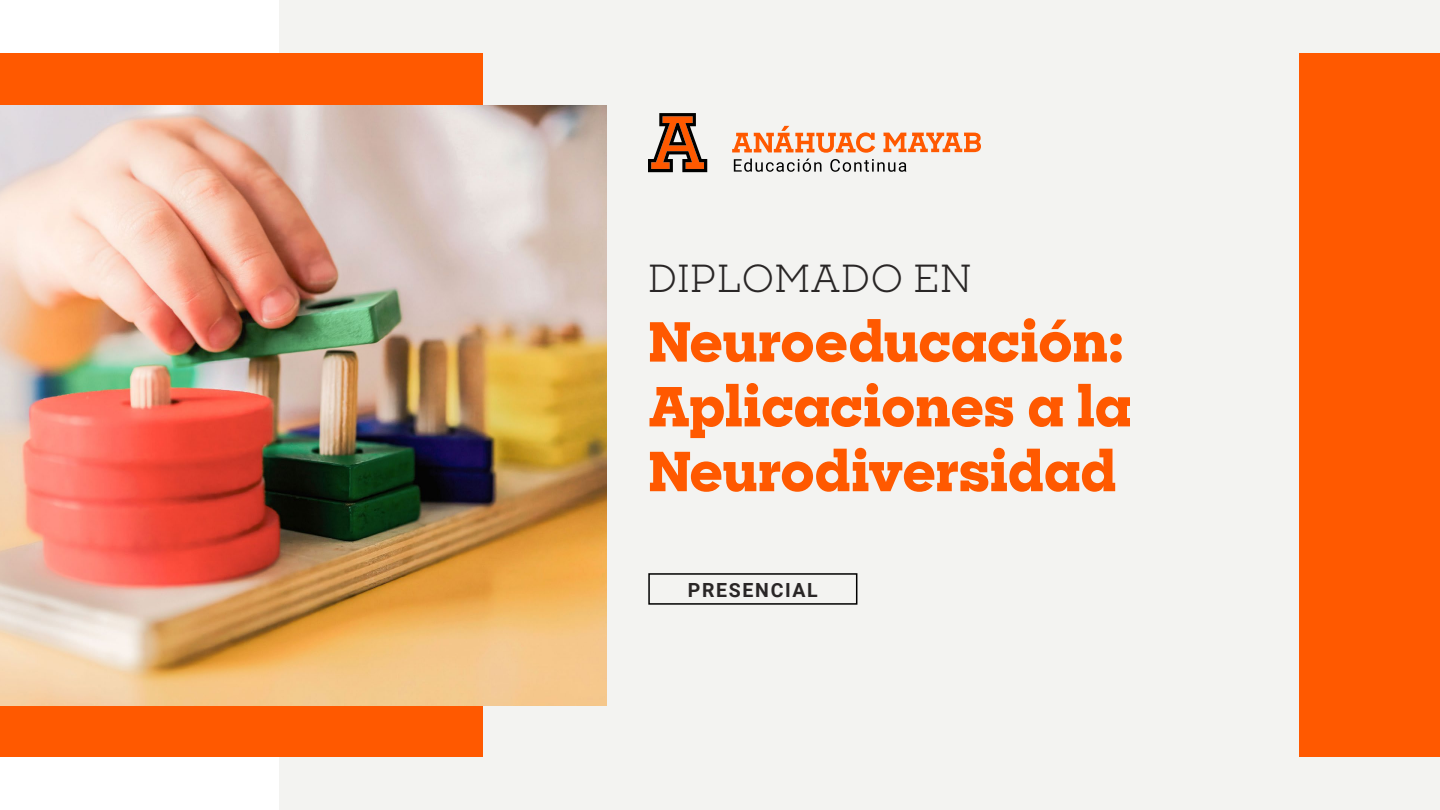
<style>
.page{position:relative;width:1440px;height:810px;background:#fff}
.page>*{position:absolute;margin:0;border:0;box-sizing:border-box;transform-origin:0 0}
.t1{font:800 54px/64.8px "Sharp Slab";letter-spacing:-.015em;color:#ff5900}
.t2{font:37.5px "Sharp Slab";letter-spacing:-.005em;color:#292626}
.t3{font:700 19.5px "Roboto";letter-spacing:.085em;color:#292626}
</style>
<div class="page">
<div style="left:279px;top:0;width:1161px;height:810px;background:#f3f3f1"></div>
<div style="left:1299px;top:53px;width:141px;height:704px;background:#ff5900"></div>
<div style="left:0;top:53px;width:483px;height:704px;background:#ff5900"></div>
<img style="left:0;top:106px;width:607px;height:600px">
<div style="left:648px;top:573px;width:209px;height:32px;border:2px solid #000"></div>
<svg style="left:648px;top:113px;width:59px;height:59px"></svg>
<svg style="left:732px;top:126px;width:143px;height:27px"></svg>
<svg style="left:734px;top:159px;width:87px;height:13px"></svg>
<svg style="left:830px;top:159px;width:76px;height:13px"></svg>
<svg style="left:884px;top:133px;width:97px;height:19px"></svg>
<p class="t2" style="left:648px;top:253px;width:325px">DIPLOMADO EN</p>
<p class="t1" style="left:648px;top:309px;width:485px">Neuroeducación:<br>Aplicaciones a la<br>Neurodiversidad</p>
<p class="t3" style="left:688px;top:576px;width:131px">PRESENCIAL</p>
</div>
